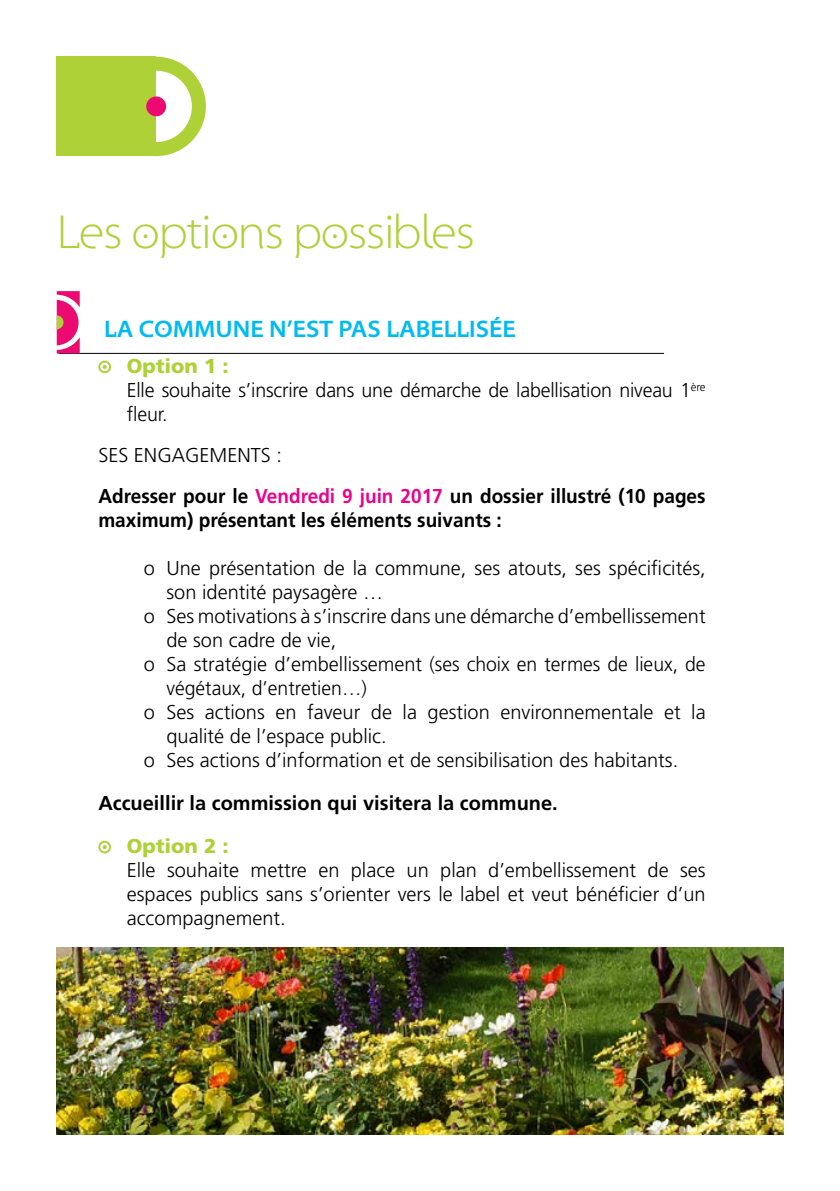
<style>
.page{position:relative;width:840px;height:1191px;background:#fff}
.page>*{position:absolute;margin:0;border:0;box-sizing:border-box;transform-origin:0 0}
.t1{font:48px "Santana";letter-spacing:-.03em;color:#add136}
.t2{font:700 24px "Santana";color:#00bbf2}
.t3{font:300 20px/24px "Frutiger LT Std";color:#000}
.t4{font:700 20px/40.8px "Frutiger LT Std";color:#000;scale:.95 1}
.t5{font:700 20px "Frutiger LT Std";color:#000}
.t6{font:900 20px "Frutiger LT Std";color:#add136}
.s1{font-weight:900;color:#add136}
.s2{font-weight:300}
.s3{color:#ec008c}
</style>
<div class="page">
<img style="left:57px;top:947px;width:725px;height:187px">
<div style="left:57px;top:57px;width:99px;height:99px;background:#add136"></div>
<div style="left:106px;top:57px;width:100px;height:99px;border:14px solid #add136;border-radius:50%"></div>
<div style="left:146px;top:96px;width:20px;height:20px;background:#ed0972;border-radius:50%"></div>
<hr style="left:59px;top:353px;width:604px;height:1px;background:#000">
<div style="left:98px;top:360px;width:13px;height:13px;border:2px solid #add136;border-radius:50%"></div>
<svg style="left:103px;top:365px;width:4px;height:4px"></svg>
<div style="left:98px;top:840px;width:13px;height:13px;border:2px solid #add136;border-radius:50%"></div>
<svg style="left:103px;top:845px;width:4px;height:4px"></svg>
<svg style="left:57px;top:291px;width:23px;height:62px"></svg>
<h1 class="t1" style="left:57px;top:208px;width:419px">Les options possibles</h1>
<p class="t2" style="left:104px;top:314px;width:413px">LA COMMUNE N’EST PAS LABELLISÉE</p>
<p class="t3" style="left:127px;top:355px;width:580px"><span class="s1">Option 1 :<br></span>Elle souhaite s’inscrire dans une démarche de labellisation niveau 1<sup>ère </sup>fleur.</p>
<p class="t4" style="left:98px;top:435px;width:640px"><span class="s2">SES ENGAGEMENTS :<br></span>Adresser pour le <span class="s3">Vendredi 9 juin 2017</span> un dossier illustré (10 pages</p>
<p class="t4" style="left:98px;top:499px;width:426px">maximum) présentant les éléments suivants :</p>
<p class="t3" style="left:144px;top:556px;width:563px">o Une présentation de la commune, ses atouts, ses spécificités,</p>
<p class="t3" style="left:166px;top:580px;width:218px">son identité paysagère …</p>
<p class="t3" style="left:144px;top:604px;width:563px">o Ses motivations à s’inscrire dans une démarche d’embellissement</p>
<p class="t3" style="left:166px;top:628px;width:171px">de son cadre de vie,</p>
<p class="t3" style="left:144px;top:652px;width:563px">o Sa stratégie d’embellissement (ses choix en termes de lieux, de</p>
<p class="t3" style="left:166px;top:676px;width:202px">végétaux, d’entretien…)</p>
<p class="t3" style="left:144px;top:700px;width:563px">o Ses actions en faveur de la gestion environnementale et la</p>
<p class="t3" style="left:166px;top:724px;width:222px">qualité de l’espace public.</p>
<p class="t3" style="left:144px;top:748px;width:535px">o Ses actions d’information et de sensibilisation des habitants.</p>
<p class="t5" style="left:98px;top:791px;width:460px">Accueillir la commission qui visitera la commune.</p>
<p class="t6" style="left:127px;top:834px;width:103px">Option 2 :</p>
<p class="t3" style="left:127px;top:859px;width:580px;text-align:justify">Elle souhaite mettre en place un plan d’embellissement de ses espaces publics sans s’orienter vers le label et veut bénéficier d’un accompagnement.</p>
</div>
